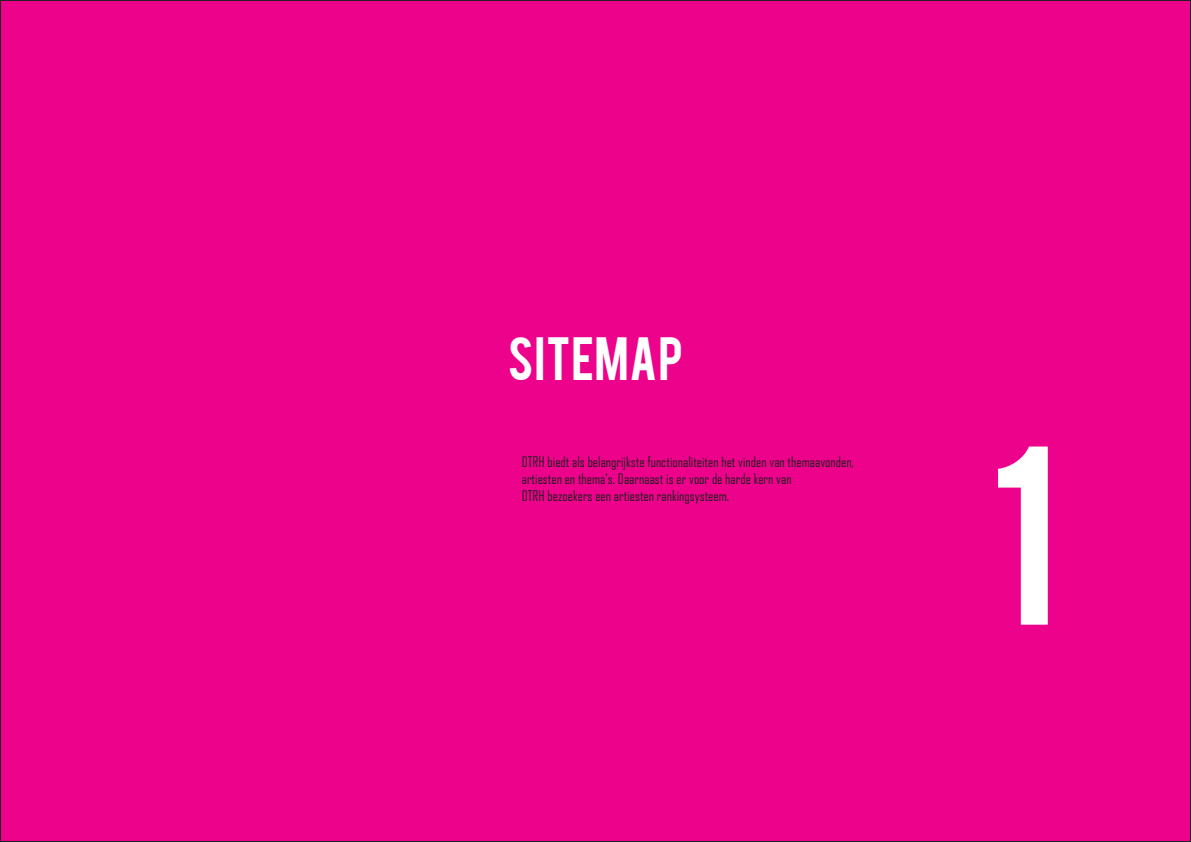
<style>
.page{position:relative;width:1191px;height:842px;background:#fff}
.page>*{position:absolute;margin:0;border:0;box-sizing:border-box;transform-origin:0 0}
.t1{font:200px "Bebas";color:#fff}
.t2{font:48px "Bebas";letter-spacing:.02em;color:#fff}
.t3{font:14px/16.8px "Agency FB";color:#231f20}
</style>
<div class="page">
<div style="left:0;top:1px;width:1190px;height:840px;background:#ed028c"></div>
<h2 class="t2" style="left:508px;top:324px;width:177px">SITEMAP</h2>
<p class="t3" style="left:522px;top:453px;width:334px">DTRH biedt als belangrijkste functionaliteiten het vinden van themaavonden, artiesten en thema’s. Daarnaast is er voor de harde kern van<br>DTRH bezoekers een artiesten rankingsysteem.</p>
<h1 class="t1" style="left:988px;top:390px;width:70px">1</h1>
</div>
